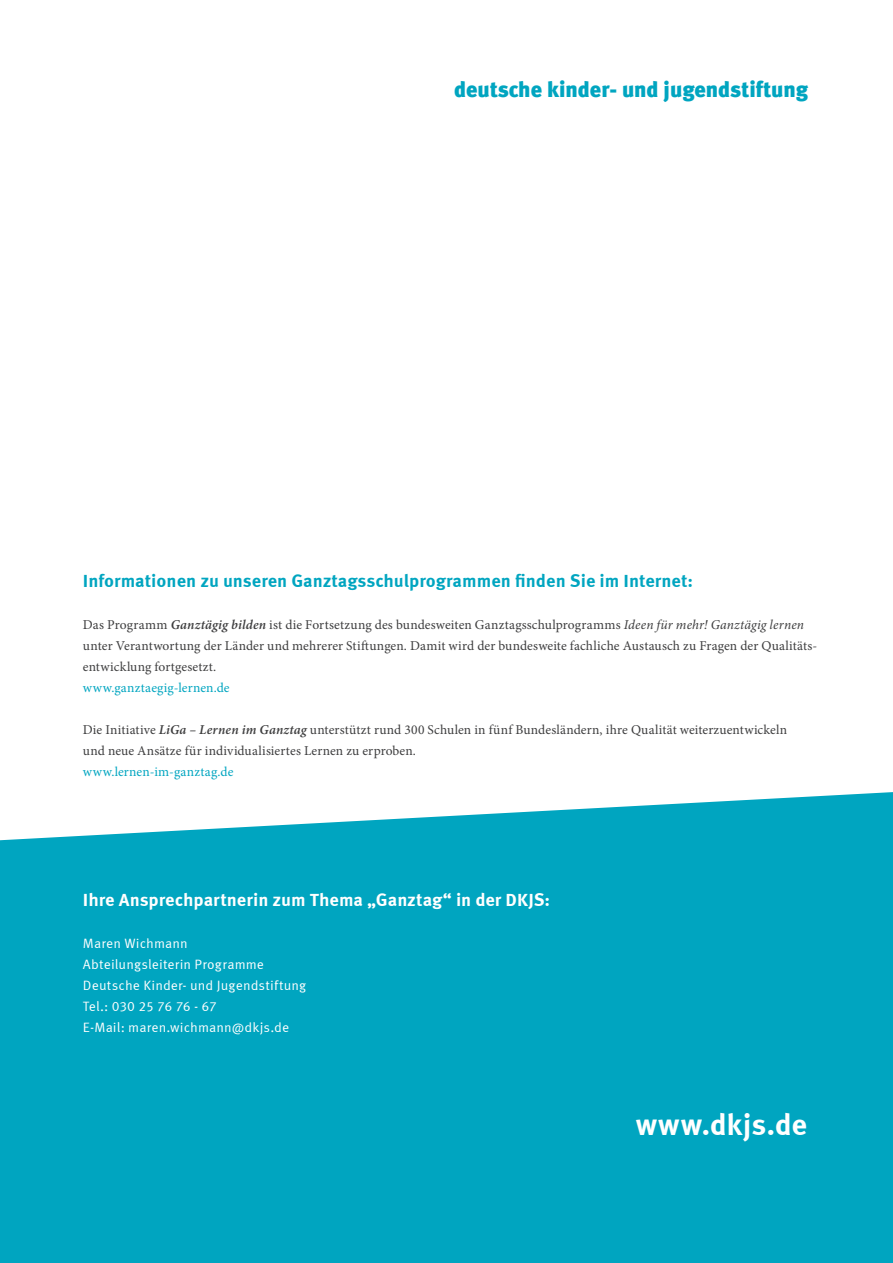
<style>
.page{position:relative;width:893px;height:1263px;background:#fff}
.page>*{position:absolute;margin:0;border:0;box-sizing:border-box;transform-origin:0 0}
.t1{font:700 30px "Meta Correspondence";color:#fff}
.t2{font:900 21.9px "Meta";color:#00a5c0}
.t3{font:700 18px "Meta Correspondence";color:#00a5c0}
.t4{font:700 18px "Meta Correspondence";letter-spacing:-.005em;color:#fff}
.t5{font:13.5px/21px "Minion Pro";letter-spacing:.01em;color:#3e3e3f}
.t6{font:13.5px/21px "Meta Correspondence";letter-spacing:.005em;color:#fff}
.t7{font:13.5px "Minion Pro";letter-spacing:.02em;color:#00a5c0}
.s1{font-weight:600;font-style:italic}
.s2{font-style:italic}
</style>
<div class="page">
<div style="left:0;top:792px;width:893px;height:471px;background:#00a5c0"></div>
<h2 class="t2" style="left:454px;top:76px;width:355px">deutsche kinder- und jugendstiftung</h2>
<h3 class="t3" style="left:83px;top:570px;width:612px">Informationen zu unseren Ganztagsschulprogrammen finden Sie im Internet:</h3>
<p class="t5" style="left:83px;top:614px;width:736px">Das Programm <span class="s1">Ganztägig bilden</span> ist die Fortsetzung des bundesweiten Ganztagsschulprogramms <span class="s2">Ideen für mehr! Ganztägig lernen </span>unter Verantwortung der Länder und mehrerer Stiftungen. Damit wird der bundesweite fachliche Austausch zu Fragen der Qualitäts&shy;entwicklung fortgesetzt.</p>
<p class="t7" style="left:83px;top:678px;width:148px">www.ganztaegig-lernen.de</p>
<p class="t5" style="left:83px;top:719px;width:706px">Die Initiative <span class="s1">LiGa – Lernen im Ganztag</span> unterstützt rund 300 Schulen in fünf Bundesländern, ihre Qualität weiterzuentwickeln und neue Ansätze für individualisiertes Lernen zu erproben.</p>
<p class="t7" style="left:83px;top:762px;width:152px">www.lernen-im-ganztag.de</p>
<h3 class="t4" style="left:83px;top:889px;width:469px">Ihre Ansprechpartnerin zum Thema „Ganztag“ in der DKJS:</h3>
<p class="t6" style="left:83px;top:933px;width:225px">Maren Wichmann<br>Abteilungsleiterin Programme<br>Deutsche Kinder- und Jugendstiftung<br>Tel.: 030 25 76 76 - 67<br>E-Mail: maren.wichmann@dkjs.de</p>
<h1 class="t1" style="left:636px;top:1106px;width:173px">www.dkjs.de</h1>
</div>
